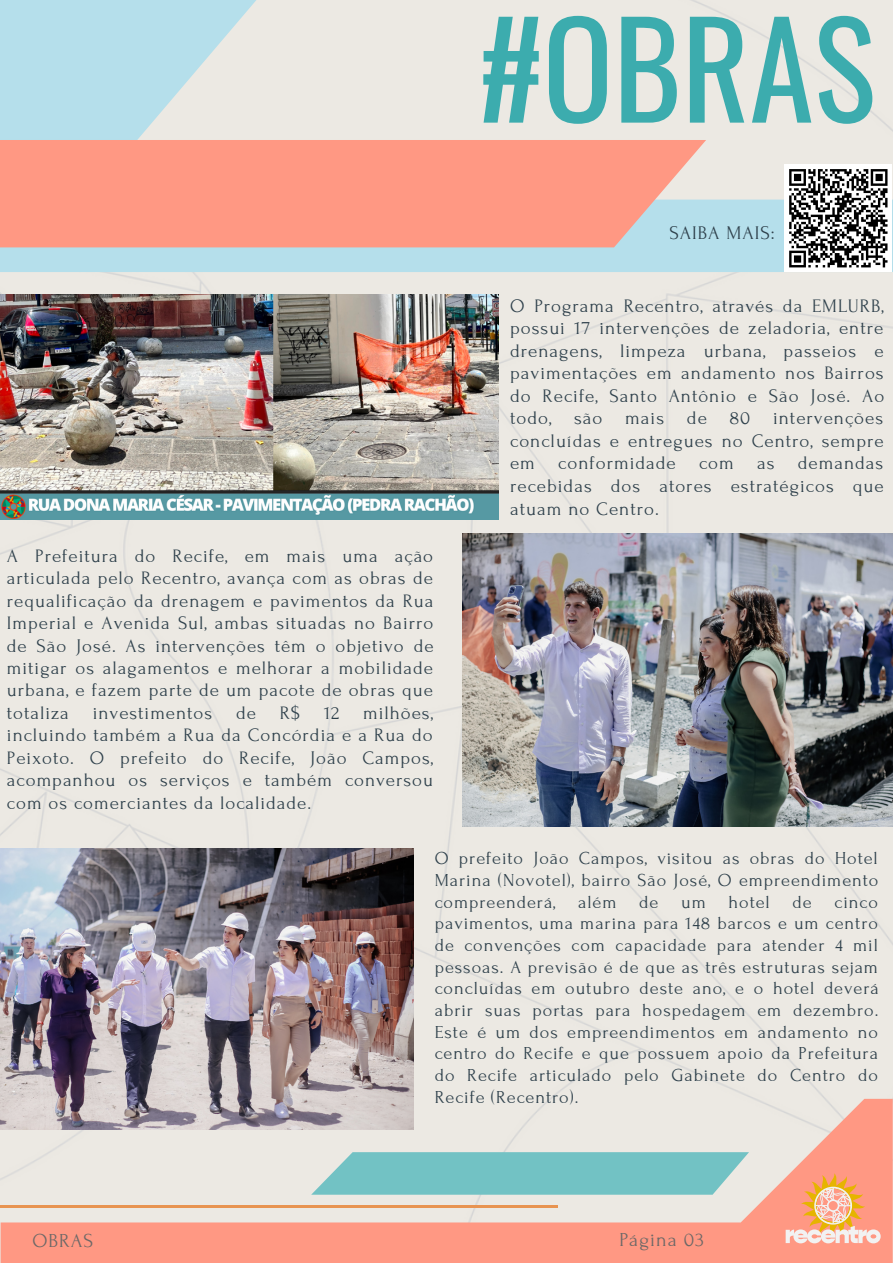
<style>
.page{position:relative;width:893px;height:1264px;background:#fff}
.page>*{position:absolute;margin:0;border:0;box-sizing:border-box;transform-origin:0 0}
.t1{font:130.65px "Oswald";color:#3cacae}
.t2{font:19.8px "Forum";letter-spacing:.05em;color:#6b6867}
.t3{font:19.2px "Forum";letter-spacing:.05em;color:#2e404b}
.t4{font:19.05px/22.5px "Forum";letter-spacing:.05em;color:#2e404b;text-align:justify}
.t5{font:18.9px/22.5px "Forum";letter-spacing:.05em;color:#2e404b;text-align:justify}
.t6{font:18.3px/21.6px "Forum";letter-spacing:.05em;color:#2e404b;text-align:justify}
</style>
<div class="page">
<div style="left:0;top:0;width:892px;height:1262px;background:#ece9e3"></div>
<svg style="left:1px;top:1098px;width:891px;height:164px;background:#f2cabe"></svg>
<svg style="left:311px;top:1152px;width:438px;height:42px;background:#7dc5c6"></svg>
<hr style="left:0;top:1204px;width:557px;height:3px;background:#e89451">
<div style="left:0;top:199px;width:784px;height:73px;background:#b5dfeb"></div>
<svg style="left:0;top:0;width:647px;height:140px;background:#dbe5e5"></svg>
<div style="left:0;top:140px;width:706px;height:107px;background:#ff9883"></div>
<svg style="left:785px;top:1173px;width:95px;height:70px;background:#f8b08b"></svg>
<img style="left:0;top:295px;width:498px;height:225px">
<div style="left:784px;top:164px;width:108px;height:108px;background:#fff"></div>
<svg style="left:789px;top:169px;width:99px;height:99px"></svg>
<img style="left:462px;top:534px;width:430px;height:292px">
<img style="left:0;top:848px;width:413px;height:281px">
<h1 class="t1" style="left:479px;top:-33px;width:398px">#OBRAS</h1>
<p class="t3" style="left:669px;top:223px;width:107px">SAIBA MAIS:</p>
<p class="t5" style="left:7px;top:544px;width:428px">A Prefeitura do Recife, em mais uma ação articulada pelo Recentro, avança com as obras de requalificação da drenagem e pavimentos da Rua Imperial e Avenida Sul, ambas situadas no Bairro de São José. As intervenções têm o objetivo de mitigar os alagamentos e melhorar a mobilidade urbana, e fazem parte de um pacote de obras que totaliza</p>
<p class="t5" style="left:93px;top:702px;width:121px">investimentos</p>
<p class="t5" style="left:236px;top:702px;width:21px">de</p>
<p class="t5" style="left:280px;top:702px;width:22px">R$</p>
<p class="t5" style="left:324px;top:702px;width:17px">12</p>
<p class="t5" style="left:7px;top:702px;width:427px;text-indent:356px">milhões, incluindo também a Rua da Concórdia e a Rua do Peixoto. O prefeito do Recife, João Campos, acompanhou os serviços e também conversou com os comerciantes da localidade.</p>
<p class="t4" style="left:510px;top:294px;width:375px">O Programa Recentro, através da EMLURB, possui 17 intervenções de zeladoria, entre drenagens, limpeza urbana, passeios e pavimentações em andamento nos Bairros do Recife, Santo Antônio e São José. Ao todo, são mais de 80 intervenções concluídas e entregues no Centro, sempre em conformidade com as demandas recebidas dos atores estratégicos que atuam no Centro.</p>
<p class="t6" style="left:435px;top:848px;width:445px">O prefeito João Campos, visitou as obras do Hotel Marina (Novotel), bairro São José, O empreendimento compreenderá, além de um hotel de cinco pavimentos, uma marina para 148 barcos e um centro de convenções com capacidade para atender 4 mil pessoas. A previsão é de que as três estruturas sejam concluídas em outubro deste ano, e o hotel deverá abrir suas portas para hospedagem em dezembro.<br>Este é um dos empreendimentos em andamento no centro do Recife e que possuem apoio da Prefeitura do Recife articulado pelo Gabinete do Centro do Recife (Recentro).</p>
<p class="t2" style="left:32px;top:1230px;width:62px">OBRAS</p>
<p class="t2" style="left:619px;top:1229px;width:86px">Página 03</p>
</div>
